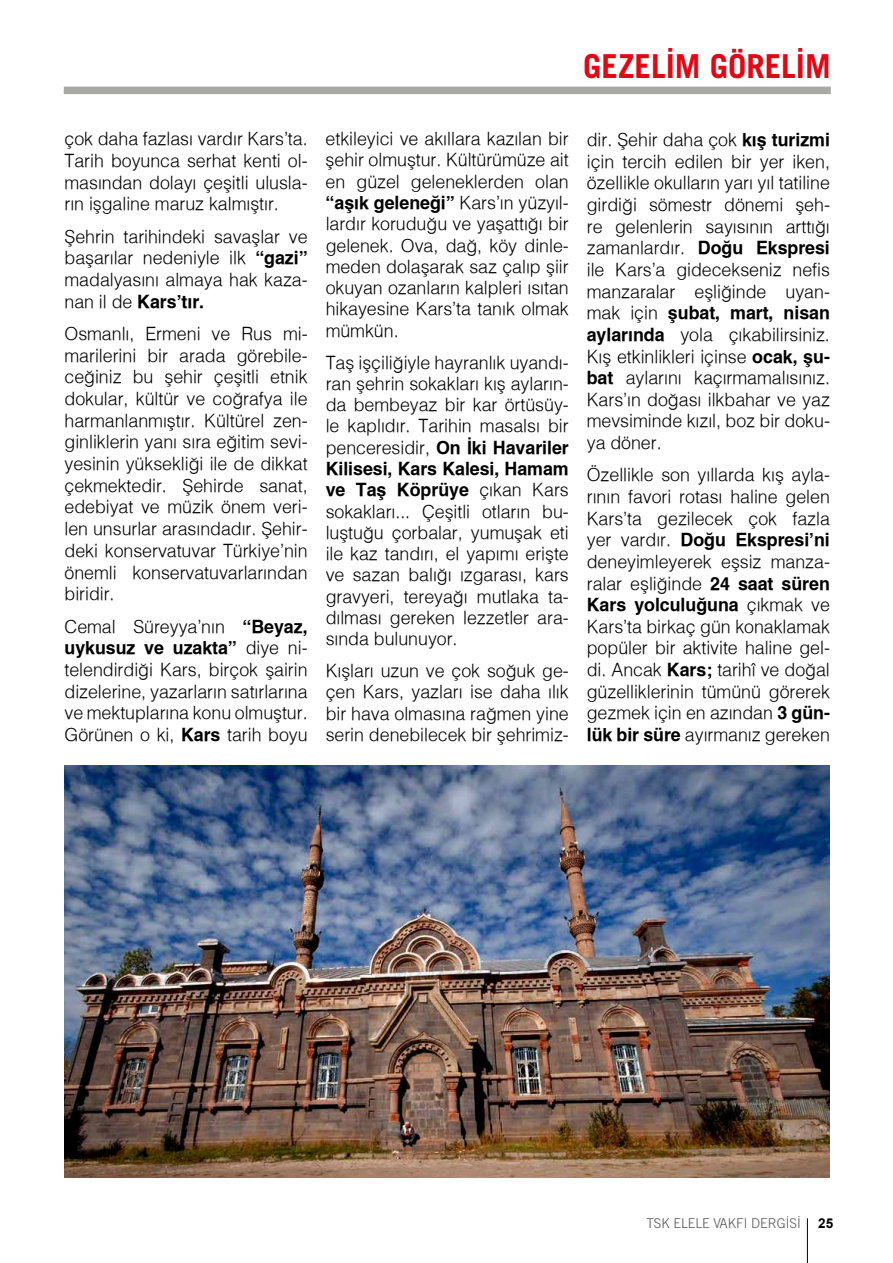
<style>
.page{position:relative;width:893px;height:1263px;background:#fff}
.page>*{position:absolute;margin:0;border:0;box-sizing:border-box;transform-origin:0 0}
.t1{font:700 33px "Trade Gothic LT";color:#e30613}
.t2{font:18px/21.8px "Helvetica X Light";letter-spacing:-.005em;color:#000;text-align:justify}
.t3{font:18px/21.3px "Helvetica X Bold";letter-spacing:-.005em;color:#000;text-align:justify}
.t4{font:300 13.5px "Trade Gothic LT";color:#575756}
.t5{font:700 13.5px "Arial";color:#000}
.s1{font-family:"Helvetica X Bold"}
.s2{font-family:"Helvetica X Light"}
</style>
<div class="page">
<img style="left:65px;top:765px;width:764px;height:413px">
<hr style="left:807px;top:1218px;width:1px;height:45px;background:#000">
<div style="left:64px;top:87px;width:767px;height:7px;background:#a8a8a7"></div>
<h1 class="t1" style="left:583px;top:46px;width:249px">GEZELİM GÖRELİM</h1>
<p class="t2" style="left:65px;top:127px;width:245px">çok daha fazlası vardır Kars’ta.<br>Tarih boyunca serhat kenti ol&shy;masından dolayı çeşitli ulusla&shy;rın işgaline maruz kalmıştır.</p>
<p class="t2" style="left:65px;top:225px;width:245px">Şehrin tarihindeki savaşlar ve başarılar nedeniyle ilk <span class="s1">“gazi” </span>madalyasını almaya hak kaza-</p>
<p class="t3" style="left:65px;top:292px;width:141px"><span class="s2">nan il de</span> Kars’tır.</p>
<p class="t2" style="left:65px;top:322px;width:245px">Osmanlı, Ermeni ve Rus mi&shy;marilerini bir arada görebile&shy;ceğiniz bu şehir çeşitli etnik dokular, kültür ve coğrafya ile harmanlanmıştır. Kültürel zen&shy;ginliklerin yanı sıra eğitim sevi&shy;yesinin yüksekliği ile de dikkat çekmektedir. Şehirde sanat, edebiyat ve müzik önem veri&shy;len unsurlar arasındadır. Şehir&shy;deki konservatuvar Türkiye’nin önemli konservatuvarlarından biridir.</p>
<p class="t2" style="left:65px;top:615px;width:245px">Cemal Süreyya’nın <span class="s1">“Beyaz,</span></p>
<p class="t3" style="left:65px;top:638px;width:245px">uykusuz ve uzakta” <span class="s2">diye ni-</span></p>
<p class="t2" style="left:65px;top:658px;width:245px">telendirdiği Kars, birçok şairin dizelerine, yazarların satırlarına ve mektuplarına konu olmuştur.<br>Görünen o ki, <span class="s1">Kars</span> tarih boyu</p>
<p class="t2" style="left:326px;top:128px;width:245px;line-height:21.3px">etkileyici ve akıllara kazılan bir şehir olmuştur. Kültürümüze ait en güzel geleneklerden olan</p>
<p class="t3" style="left:326px;top:193px;width:245px">“aşık geleneği” <span class="s2">Kars’ın yüzyıl-</span></p>
<p class="t2" style="left:326px;top:213px;width:245px;line-height:21.3px">lardır koruduğu ve yaşattığı bir gelenek. Ova, dağ, köy dinle&shy;meden dolaşarak saz çalıp şiir okuyan ozanların kalpleri ısıtan hikayesine Kars’ta tanık olmak mümkün.</p>
<p class="t2" style="left:326px;top:351px;width:245px;line-height:21.3px">Taş işçiliğiyle hayranlık uyandı&shy;ran şehrin sokakları kış ayların&shy;da bembeyaz bir kar örtüsüy&shy;le kaplıdır. Tarihin masalsı bir</p>
<p class="t3" style="left:326px;top:438px;width:245px"><span class="s2">penceresidir,</span> On İki Havariler Kilisesi, Kars Kalesi, Hamam ve Taş Köprüye <span class="s2">çıkan Kars</span></p>
<p class="t2" style="left:326px;top:500px;width:245px;line-height:21.3px">sokakları... Çeşitli otların bu&shy;luştuğu çorbalar, yumuşak eti ile kaz tandırı, el yapımı erişte ve sazan balığı ızgarası, kars gravyeri, tereyağı mutlaka ta&shy;dılması gereken lezzetler ara&shy;sında bulunuyor.</p>
<p class="t2" style="left:326px;top:660px;width:245px;line-height:21.3px">Kışları uzun ve çok soğuk ge&shy;çen Kars, yazları ise daha ılık bir hava olmasına rağmen yine serin denebilecek bir şehrimiz-</p>
<p class="t2" style="left:587px;top:128px;width:245px">dir. Şehir daha çok <span class="s1">kış turizmi </span>için tercih edilen bir yer iken, özellikle okulların yarı yıl tatiline girdiği sömestr dönemi şeh&shy;re gelenlerin sayısının arttığı zamanlardır. <span class="s1">Doğu Ekspresi </span>ile Kars’a gidecekseniz nefis manzaralar eşliğinde uyan-</p>
<p class="t3" style="left:587px;top:303px;width:245px"><span class="s2">mak için</span> şubat, mart, nisan</p>
<p class="t2" style="left:587px;top:323px;width:245px"><span class="s1">aylarında</span> yola çıkabilirsiniz.<br>Kış etkinlikleri içinse <span class="s1">ocak, şu&shy;bat</span> aylarını kaçırmamalısınız.<br>Kars’ın doğası ilkbahar ve yaz mevsiminde kızıl, boz bir doku&shy;ya döner.</p>
<p class="t2" style="left:587px;top:464px;width:245px">Özellikle son yıllarda kış ayla&shy;rının favori rotası haline gelen Kars’ta gezilecek çok fazla</p>
<p class="t3" style="left:587px;top:530px;width:245px"><span class="s2">yer vardır.</span> Doğu Ekspresi’ni</p>
<p class="t2" style="left:587px;top:550px;width:245px">deneyimleyerek eşsiz manza&shy;ralar eşliğinde <span class="s1">24 saat süren</span></p>
<p class="t3" style="left:587px;top:595px;width:245px">Kars yolculuğuna <span class="s2">çıkmak ve</span></p>
<p class="t2" style="left:587px;top:615px;width:245px">Kars’ta birkaç gün konaklamak popüler bir aktivite haline gel&shy;di. Ancak <span class="s1">Kars;</span> tarihî ve doğal güzelliklerinin tümünü görerek gezmek için en azından <span class="s1">3 gün&shy;lük bir süre</span> ayırmanız gereken</p>
<p class="t4" style="left:646px;top:1215px;width:156px">TSK ELELE VAKFI DERGİSİ</p>
<p class="t5" style="left:818px;top:1214px;width:17px">25</p>
</div>
